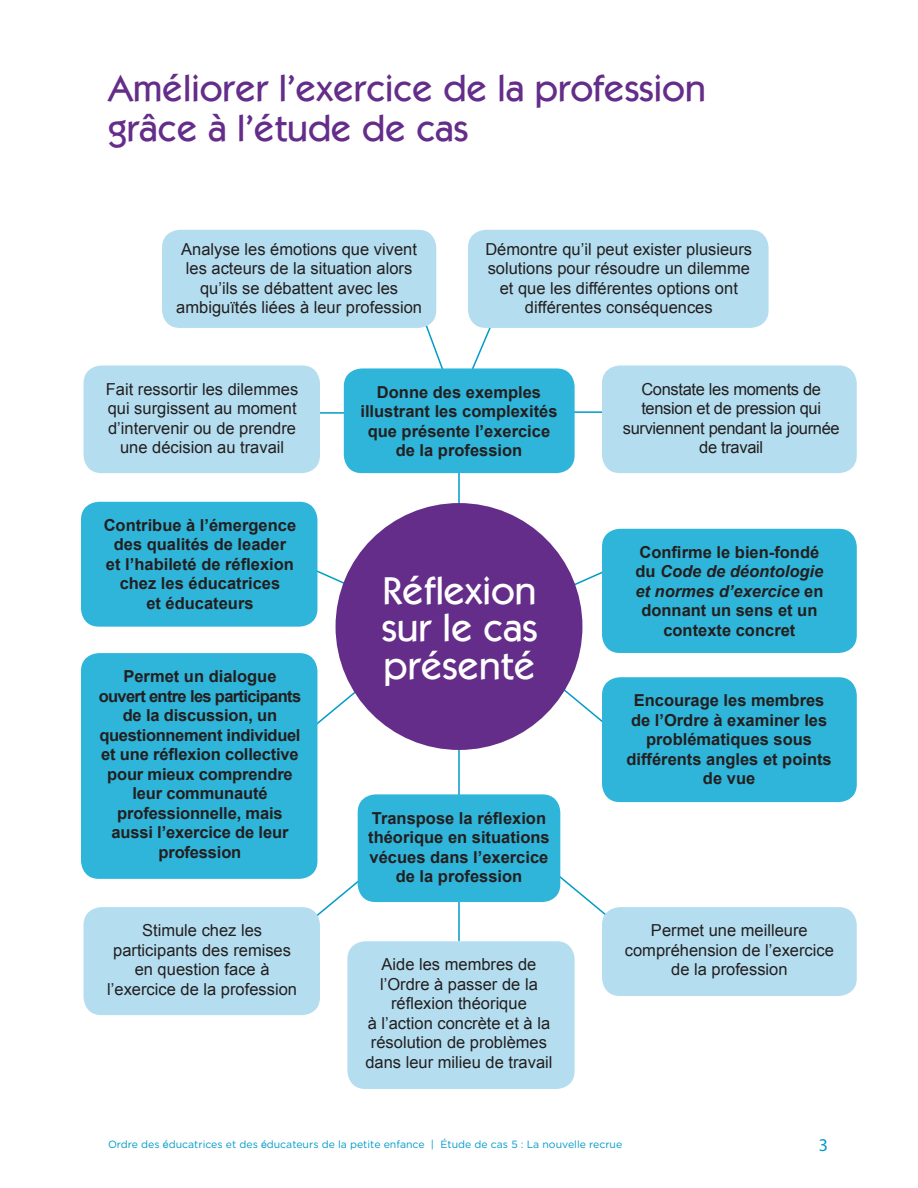
<style>
.page{position:relative;width:918px;height:1188px;background:#fff}
.page>*{position:absolute;margin:0;border:0;box-sizing:border-box;transform-origin:0 0}
.t1{font:500 39px/37.5px "ITC Kabel Std";color:#fff;text-align:justify}
.t2{font:500 37.5px "ITC Kabel Std";color:#642d89}
.t3{font:18px "Myriad Pro";color:#009bc8}
.t4{font:700 16.5px/19.5px "Arial";color:#231f20;text-align:center}
.t5{font:16.5px/19.5px "Arial";color:#231f20;text-align:center}
.t6{font:16.5px/19.5px "Arial";letter-spacing:-.02em;color:#231f20;text-align:center}
.t7{font:italic 700 16.5px "Arial";color:#231f20}
.t8{font:10.5px "Gotham Rounded";color:#009bc8}
.s1{font-style:normal}
.s2{font-family:"Helvetica LT Std"}
</style>
<div class="page">
<hr style="left:303px;top:412px;width:55px;height:2px;background:#009bc8">
<svg style="left:303px;top:876px;width:61px;height:45px"></svg>
<svg style="left:554px;top:871px;width:62px;height:50px"></svg>
<hr style="left:458px;top:884px;width:2px;height:57px;background:#009bc8">
<hr style="left:458px;top:744px;width:2px;height:58px;background:#009bc8">
<svg style="left:317px;top:558px;width:32px;height:28px"></svg>
<svg style="left:317px;top:685px;width:47px;height:61px"></svg>
<svg style="left:573px;top:571px;width:29px;height:15px"></svg>
<svg style="left:558px;top:685px;width:47px;height:37px"></svg>
<div style="left:84px;top:365px;width:236px;height:108px;background:#b4deef;border-radius:18px"></div>
<hr style="left:458px;top:453px;width:2px;height:58px;background:#009bc8">
<div style="left:336px;top:503px;width:246px;height:247px;background:#642d89;border-radius:50%"></div>
<svg style="left:468px;top:314px;width:23px;height:54px"></svg>
<svg style="left:422px;top:310px;width:21px;height:58px"></svg>
<div style="left:162px;top:230px;width:274px;height:98px;background:#b4deef;border-radius:18px"></div>
<div style="left:468px;top:230px;width:301px;height:98px;background:#b4deef;border-radius:18px"></div>
<hr style="left:560px;top:411px;width:55px;height:2px;background:#009bc8">
<div style="left:344px;top:368px;width:231px;height:105px;background:#2fb5d9;border-radius:18px"></div>
<div style="left:602px;top:365px;width:255px;height:108px;background:#b4deef;border-radius:18px"></div>
<div style="left:602px;top:529px;width:255px;height:124px;background:#2fb5d9;border-radius:18px"></div>
<div style="left:81px;top:502px;width:236px;height:125px;background:#2fb5d9;border-radius:18px"></div>
<div style="left:81px;top:653px;width:236px;height:226px;background:#2fb5d9;border-radius:18px"></div>
<div style="left:602px;top:677px;width:255px;height:125px;background:#2fb5d9;border-radius:18px"></div>
<div style="left:358px;top:794px;width:202px;height:108px;background:#2fb5d9;border-radius:18px"></div>
<div style="left:84px;top:907px;width:236px;height:108px;background:#b4deef;border-radius:18px"></div>
<div style="left:602px;top:907px;width:255px;height:89px;background:#b4deef;border-radius:18px"></div>
<div style="left:347px;top:941px;width:228px;height:148px;background:#b4deef;border-radius:18px"></div>
<p class="t2" style="left:108px;top:66px;width:599px">Améliorer l’exercice de la profession</p>
<p class="t2" style="left:108px;top:107px;width:362px">grâce à l’étude de cas</p>
<p class="t5" style="left:181px;top:239px;width:237px">Analyse les émotions que vivent</p>
<p class="t5" style="left:186px;top:259px;width:228px">les acteurs de la situation alors</p>
<p class="t5" style="left:200px;top:278px;width:200px">qu’ils se débattent avec les</p>
<p class="t5" style="left:176px;top:298px;width:247px">ambiguïtés liées à leur profession</p>
<p class="t5" style="left:485px;top:239px;width:268px">Démontre qu’il peut exister plusieurs solutions pour résoudre un dilemme et que les différentes options ont</p>
<p class="t5" style="left:525px;top:298px;width:189px">différentes conséquences</p>
<p class="t5" style="left:106px;top:379px;width:194px">Fait ressortir les dilemmes qui surgissent au moment d’intervenir ou de prendre une décision au travail</p>
<p class="t4" style="left:104px;top:516px;width:194px">Contribue à l’émergence des qualités de leader<br>et l’habileté de réflexion chez les éducatrices<br>et éducateurs</p>
<p class="t4" style="left:99px;top:667px;width:204px">Permet un dialogue ouvert entre les participants de la discussion, un questionnement individuel et une réflexion collective pour mieux comprendre leur communauté professionnelle, mais aussi l’exercice de leur profession</p>
<p class="t5" style="left:142px;top:921px;width:122px">Stimule chez les</p>
<p class="t5" style="left:107px;top:940px;width:191px">participants des remises en question face à l’exercice de la profession</p>
<p class="t4" style="left:360px;top:383px;width:199px">Donne des exemples illustrant les complexités que présente l’exercice de la profession</p>
<p class="t6" style="left:623px;top:379px;width:218px">Constate les moments de tension et de pression qui surviennent pendant la journée de travail</p>
<p class="t1" style="left:382px;top:572px;width:158px">Réflexion sur le cas présenté</p>
<p class="t4" style="left:368px;top:809px;width:183px">Transpose la réflexion théorique en situations vécues dans l’exercice de la profession</p>
<p class="t4" style="left:640px;top:543px;width:181px">Confirme le bien-fondé</p>
<p class="t7" style="left:635px;top:561px;width:189px"><span class="s1">du</span> Code de déontologie</p>
<p class="t7" style="left:635px;top:580px;width:190px">et normes d’exercice <span class="s1">en</span></p>
<p class="t4" style="left:641px;top:601px;width:178px">donnant un sens et un</p>
<p class="t4" style="left:663px;top:621px;width:134px">contexte concret</p>
<p class="t4" style="left:626px;top:691px;width:207px">Encourage les membres de l’Ordre à examiner les problématiques sous différents angles et points de vue</p>
<p class="t5" style="left:625px;top:921px;width:211px">Permet une meilleure compréhension de l’exercice</p>
<p class="t5" style="left:382px;top:955px;width:156px">Aide les membres de</p>
<p class="t5" style="left:671px;top:960px;width:118px">de la profession</p>
<p class="t5" style="left:365px;top:975px;width:189px">l’Ordre à passer de la réflexion théorique<br>à l’action concrète et à la résolution de problèmes dans leur milieu de travail</p>
<p class="t8" style="left:108px;top:1137px;width:516px">Ordre des <span class="s2">é</span>ducatrices et des <span class="s2">é</span>ducateurs de la petite enfance | Étude de cas 5 : La nouvelle recrue</p>
<p class="t3" style="left:819px;top:1134px;width:11px">3</p>
</div>
